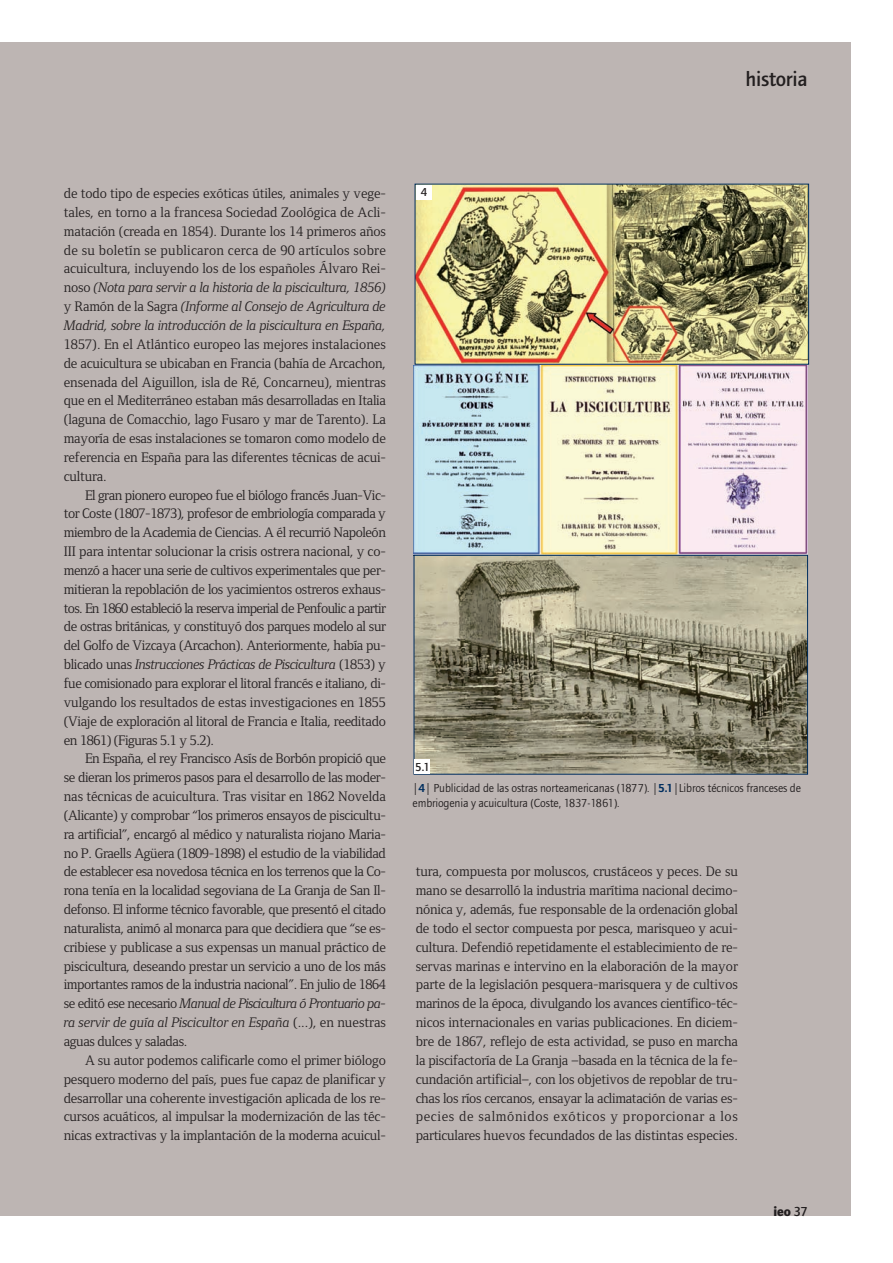
<style>
.page{position:relative;width:893px;height:1263px;background:#fff}
.page>*{position:absolute;margin:0;border:0;box-sizing:border-box;transform-origin:0 0}
.t1{font:500 21px "Foundry Journal";letter-spacing:-.01em;color:#231f20}
.t2{font:14.25px/18.9px "Foundry Form Serif";letter-spacing:-.02em;color:#231f20;text-align:justify}
.t3{font:italic 14.25px "Foundry Form Serif";letter-spacing:-.015em;color:#231f20}
.t4{font:14.25px "Foundry Form Serif";color:#231f20}
.t5{font:14.25px "Foundry Form Serif";letter-spacing:-.045em;color:#231f20}
.t6{font:italic 14.25px "Foundry Form Serif";letter-spacing:-.04em;color:#231f20}
.t7{font:14.25px "Foundry Form Serif";letter-spacing:.015em;color:#231f20}
.t8{font:700 13.5px "Foundry Journal";color:#231f20}
.t9{font:12px/15px "Foundry Journal";letter-spacing:-.01em;color:#231f20}
.t10{font:500 12px "Foundry Journal";color:#231f20}
.s1{font-style:normal}
.s2{font-weight:600;color:#002e5e}
.s3{font-weight:500}
</style>
<div class="page">
<div style="left:0;top:43px;width:850px;height:1173px;background:#bdb5b3"></div>
<img style="left:414px;top:366px;width:394px;height:406px">
<div style="left:414px;top:555px;width:394px;height:219px;border:1px solid #002e5e"></div>
<img style="left:417px;top:186px;width:390px;height:177px">
<div style="left:415px;top:184px;width:394px;height:181px;border:1px solid #002e5e"></div>
<div style="left:416px;top:185px;width:16px;height:14px;background:#fff"></div>
<div style="left:414px;top:759px;width:16px;height:14px;background:#fff"></div>
<p class="t1" style="left:745px;top:71px;width:64px">historia</p>
<p class="t2" style="left:64px;top:184px;width:324px">de todo tipo de especies exóticas útiles, animales y vege-</p>
<p class="t4" style="left:64px;top:204px;width:324px">tales, en torno a la francesa Sociedad Zoológica de Acli-</p>
<p class="t2" style="left:64px;top:221px;width:324px">matación (creada en 1854). Durante los 14 primeros años</p>
<p class="t7" style="left:64px;top:241px;width:324px">de su boletín se publicaron cerca de 90 artículos sobre</p>
<p class="t4" style="left:64px;top:260px;width:324px">acuicultura, incluyendo los de los españoles Álvaro Rei-</p>
<p class="t3" style="left:64px;top:279px;width:324px"><span class="s1">noso</span> (Nota para servir a la historia de la piscicultura, 1856)</p>
<p class="t3" style="left:64px;top:298px;width:324px"><span class="s1">y Ramón de la Sagra</span> (Informe al Consejo de Agricultura de</p>
<p class="t3" style="left:64px;top:317px;width:324px">Madrid, sobre la introducción de la piscicultura en España,</p>
<p class="t4" style="left:64px;top:336px;width:324px">1857). En el Atlántico europeo las mejores instalaciones</p>
<p class="t2" style="left:64px;top:353px;width:324px">de acuicultura se ubicaban en Francia (bahía de Arcachon,</p>
<p class="t2" style="left:64px;top:372px;width:324px">ensenada del Aiguillon, isla de Ré, Concarneu), mientras</p>
<p class="t2" style="left:64px;top:391px;width:324px">que en el Mediterráneo estaban más desarrolladas en Italia</p>
<p class="t2" style="left:64px;top:410px;width:324px">(laguna de Comacchio, lago Fusaro y mar de Tarento). La</p>
<p class="t2" style="left:64px;top:429px;width:324px">mayoría de esas instalaciones se tomaron como modelo de</p>
<p class="t2" style="left:64px;top:447px;width:324px">referencia en España para las diferentes técnicas de acui-</p>
<p class="t2" style="left:64px;top:466px;width:45px">cultura.</p>
<p class="t2" style="left:85px;top:485px;width:302px">El gran pionero europeo fue el biólogo francés Juan-Vic-</p>
<p class="t2" style="left:64px;top:504px;width:324px">tor Coste (1807-1873), profesor de embriología comparada y</p>
<p class="t2" style="left:64px;top:523px;width:324px">miembro de la Academia de Ciencias. A él recurrió Napoleón</p>
<p class="t2" style="left:64px;top:542px;width:324px">III para intentar solucionar la crisis ostrera nacional, y co-</p>
<p class="t2" style="left:64px;top:561px;width:324px">menzó a hacer una serie de cultivos experimentales que per-</p>
<p class="t2" style="left:64px;top:579px;width:324px">mitieran la repoblación de los yacimientos ostreros exhaus-</p>
<p class="t5" style="left:64px;top:599px;width:324px">tos. En 1860 estableció la reserva imperial de Penfoulic a partir</p>
<p class="t2" style="left:64px;top:617px;width:324px">de ostras británicas, y constituyó dos parques modelo al sur</p>
<p class="t2" style="left:64px;top:636px;width:324px">del Golfo de Vizcaya (Arcachon). Anteriormente, había pu-</p>
<p class="t3" style="left:64px;top:656px;width:324px"><span class="s1">blicado unas</span> Instrucciones Prácticas de Piscicultura <span class="s1">(1853) y</span></p>
<p class="t2" style="left:64px;top:674px;width:324px">fue comisionado para explorar el litoral francés e italiano, di-</p>
<p class="t2" style="left:64px;top:692px;width:324px">vulgando los resultados de estas investigaciones en 1855</p>
<p class="t2" style="left:64px;top:711px;width:324px">(Viaje de exploración al litoral de Francia e Italia, reeditado</p>
<p class="t2" style="left:64px;top:730px;width:152px">en 1861) (Figuras 5.1 y 5.2).</p>
<p class="t2" style="left:85px;top:749px;width:302px">En España, el rey Francisco Asís de Borbón propició que</p>
<p class="t2" style="left:64px;top:768px;width:324px">se dieran los primeros pasos para el desarrollo de las moder-</p>
<p class="t2" style="left:64px;top:787px;width:324px">nas técnicas de acuicultura. Tras visitar en 1862 Novelda</p>
<p class="t2" style="left:64px;top:805px;width:324px">(Alicante) y comprobar “los primeros ensayos de piscicultu-</p>
<p class="t2" style="left:64px;top:824px;width:324px">ra artificial”, encargó al médico y naturalista riojano Maria-</p>
<p class="t2" style="left:64px;top:843px;width:324px">no P. Graells Agüera (1809-1898) el estudio de la viabilidad</p>
<p class="t2" style="left:64px;top:862px;width:324px">de establecer esa novedosa técnica en los terrenos que la Co-</p>
<p class="t2" style="left:64px;top:881px;width:324px">rona tenía en la localidad segoviana de La Granja de San Il-</p>
<p class="t2" style="left:64px;top:900px;width:324px">defonso. El informe técnico favorable, que presentó el citado</p>
<p class="t2" style="left:64px;top:918px;width:324px">naturalista, animó al monarca para que decidiera que “se es-</p>
<p class="t2" style="left:64px;top:937px;width:324px">cribiese y publicase a sus expensas un manual práctico de</p>
<p class="t2" style="left:64px;top:956px;width:324px">piscicultura, deseando prestar un servicio a uno de los más</p>
<p class="t2" style="left:64px;top:975px;width:324px">importantes ramos de la industria nacional”. En julio de 1864</p>
<p class="t6" style="left:64px;top:995px;width:324px"><span class="s1">se editó ese necesario</span> Manual de Piscicultura ó Prontuario pa-</p>
<p class="t3" style="left:64px;top:1014px;width:324px">ra servir de guía al Piscicultor en España <span class="s1">(...), en nuestras</span></p>
<p class="t2" style="left:64px;top:1032px;width:125px">aguas dulces y saladas.</p>
<p class="t2" style="left:85px;top:1050px;width:302px">A su autor podemos calificarle como el primer biólogo</p>
<p class="t2" style="left:64px;top:1069px;width:324px">pesquero moderno del país, pues fue capaz de planificar y</p>
<p class="t2" style="left:64px;top:1088px;width:324px">desarrollar una coherente investigación aplicada de los re-</p>
<p class="t2" style="left:64px;top:1107px;width:324px">cursos acuáticos, al impulsar la modernización de las téc-</p>
<p class="t2" style="left:64px;top:1126px;width:324px">nicas extractivas y la implantación de la moderna acuicul-</p>
<p class="t10" style="left:421px;top:188px;width:8px">4</p>
<p class="t10" style="left:415px;top:762px;width:16px">5.1</p>
<p class="t9" style="left:413px;top:780px;width:390px">|<span class="s2">4</span>| Publicidad de las ostras norteamericanas (1877). |<span class="s2">5.1</span>|Libros técnicos franceses de embriogenia y acuicultura (Coste, 1837-1861).</p>
<p class="t2" style="left:416px;top:862px;width:324px">tura, compuesta por moluscos, crustáceos y peces. De su mano se desarrolló la industria marítima nacional decimo&shy;nónica y, además, fue responsable de la ordenación global de todo el sector compuesta por pesca, marisqueo y acui&shy;cultura. Defendió repetidamente el establecimiento de re&shy;servas marinas e intervino en la elaboración de la mayor parte de la legislación pesquera-marisquera y de cultivos marinos de la época, divulgando los avances científico-téc&shy;nicos internacionales en varias publicaciones. En diciem&shy;bre de 1867, reflejo de esta actividad, se puso en marcha la piscifactoría de La Granja −basada en la técnica de la fe&shy;cundación artificial−, con los objetivos de repoblar de tru&shy;chas los ríos cercanos, ensayar la aclimatación de varias es&shy;pecies de salmónidos exóticos y proporcionar a los particulares huevos fecundados de las distintas especies.</p>
<p class="t8" style="left:773px;top:1204px;width:36px">ieo <span class="s3">37</span></p>
</div>
